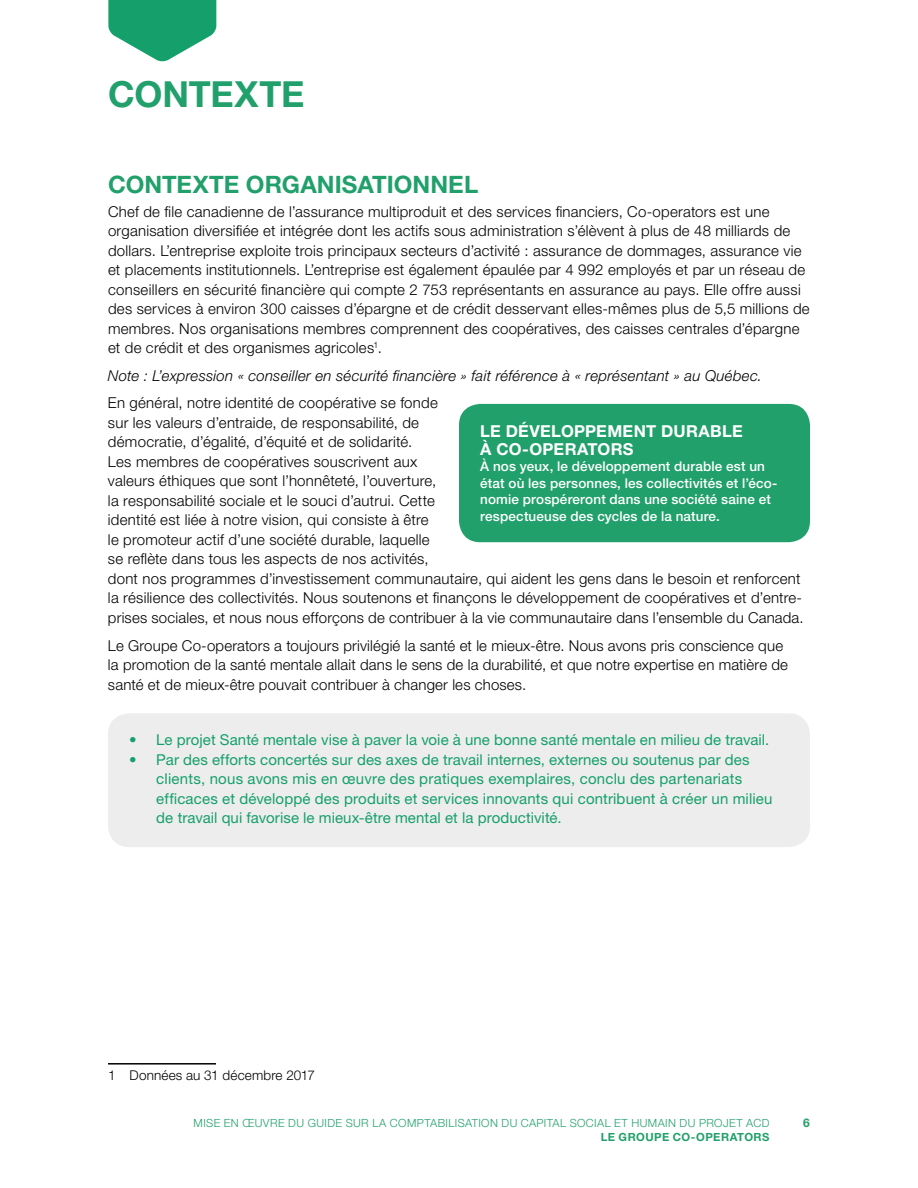
<style>
.page{position:relative;width:918px;height:1188px;background:#fff}
.page>*{position:absolute;margin:0;border:0;box-sizing:border-box;transform-origin:0 0}
.t1{font:700 36px "Helvetica Neue LT Std";letter-spacing:-.005em;color:#21a06b}
.t2{font:700 24px "Helvetica Neue LT Std";color:#21a06b}
.t3{font:700 16.5px/18px "Helvetica Neue LT Std";letter-spacing:.015em;color:#fff}
.t4{font:300 15px/19.5px "Helvetica Neue LT Std";letter-spacing:.015em;color:#000}
.t5{font:15px/19.5px "Helvetica Neue LT Std";letter-spacing:.01em;color:#15a06b}
.t6{font:italic 300 15px "Helvetica Neue LT Std";letter-spacing:.015em;color:#000}
.t7{font:500 13.5px/16.5px "Helvetica Neue LT Std";letter-spacing:.01em;color:#fff}
.t8{font:300 13.5px "Helvetica Neue LT Std";letter-spacing:.01em;color:#000}
.t9{font:700 12px "Helvetica Neue LT Std";color:#21a06b}
.t10{font:300 11.25px "Helvetica Neue LT Std";letter-spacing:.035em;color:#21a06b}
.t11{font:700 11.25px "Helvetica Neue LT Std";letter-spacing:.04em;color:#21a06b}
</style>
<div class="page">
<svg style="left:108px;top:0;width:108px;height:62px"></svg>
<div style="left:108px;top:713px;width:702px;height:134px;background:#ededed;border-radius:21px"></div>
<hr style="left:108px;top:1063px;width:108px;height:2px;background:#000">
<div style="left:459px;top:404px;width:351px;height:138px;background:#21a06b;border-radius:21px"></div>
<h2 class="t1" style="left:108px;top:72px;width:198px">CONTEXTE</h2>
<h3 class="t2" style="left:108px;top:170px;width:372px">CONTEXTE ORGANISATIONNEL</h3>
<p class="t4" style="left:108px;top:201px;width:703px">Chef de file canadienne de l’assurance multiproduit et des services financiers, Co-operators est une organisation diversifiée et intégrée dont les actifs sous administration s’élèvent à plus de 48 milliards de dollars. L’entreprise exploite trois principaux secteurs d’activité : assurance de dommages, assurance vie et placements institutionnels. L’entreprise est également épaulée par 4 992 employés et par un réseau de conseillers en sécurité financière qui compte 2 753 représentants en assurance au pays. Elle offre aussi des services à environ 300 caisses d’épargne et de crédit desservant elles-mêmes plus de 5,5 millions de membres. Nos organisations membres comprennent des coopératives, des caisses centrales d’épargne et de crédit et des organismes agricoles<sup>1</sup>.</p>
<p class="t6" style="left:108px;top:367px;width:656px">Note : L’expression « conseiller en sécurité financière » fait référence à « représentant » au Québec.</p>
<p class="t4" style="left:108px;top:393px;width:697px">En général, notre identité de coopérative se fonde<br>sur les valeurs d’entraide, de responsabilité, de<br>démocratie, d’égalité, d’équité et de solidarité.<br>Les membres de coopératives souscrivent aux<br>valeurs éthiques que sont l’honnêteté, l’ouverture,<br>la responsabilité sociale et le souci d’autrui. Cette<br>identité est liée à notre vision, qui consiste à être<br>le promoteur actif d’une société durable, laquelle<br>se reflète dans tous les aspects de nos activités,<br>dont nos programmes d’investissement communautaire, qui aident les gens dans le besoin et renforcent la résilience des collectivités. Nous soutenons et finançons le développement de coopératives et d’entre&shy;prises sociales, et nous nous efforçons de contribuer à la vie communautaire dans l’ensemble du Canada.</p>
<p class="t4" style="left:108px;top:635px;width:682px">Le Groupe Co-operators a toujours privilégié la santé et le mieux-être. Nous avons pris conscience que la promotion de la santé mentale allait dans le sens de la durabilité, et que notre expertise en matière de santé et de mieux-être pouvait contribuer à changer les choses.</p>
<h4 class="t3" style="left:480px;top:422px;width:264px">LE DÉVELOPPEMENT DURABLE<br>À CO-OPERATORS</h4>
<p class="t7" style="left:480px;top:458px;width:299px">À nos yeux, le développement durable est un état où les personnes, les collectivités et l’éco&shy;nomie prospéreront dans une société saine et respectueuse des cycles de la nature.</p>
<p class="t5" style="left:129px;top:730px;width:642px">• Le projet Santé mentale vise à paver la voie à une bonne santé mentale en milieu de travail.</p>
<p class="t5" style="left:156px;top:750px;width:618px;text-indent:-27px">• Par des efforts concertés sur des axes de travail internes, externes ou soutenus par des clients, nous avons mis en œuvre des pratiques exemplaires, conclu des partenariats efficaces et développé des produits et services innovants qui contribuent à créer un milieu de travail qui favorise le mieux-être mental et la productivité.</p>
<p class="t8" style="left:108px;top:1067px;width:208px">1 Données au 31 décembre 2017</p>
<p class="t10" style="left:194px;top:1116px;width:577px">MISE EN ŒUVRE DU GUIDE SUR LA COMPTABILISATION DU CAPITAL SOCIAL ET HUMAIN DU PROJET ACD</p>
<p class="t9" style="left:803px;top:1116px;width:8px">6</p>
<p class="t11" style="left:601px;top:1130px;width:170px">LE GROUPE CO-OPERATORS</p>
</div>
